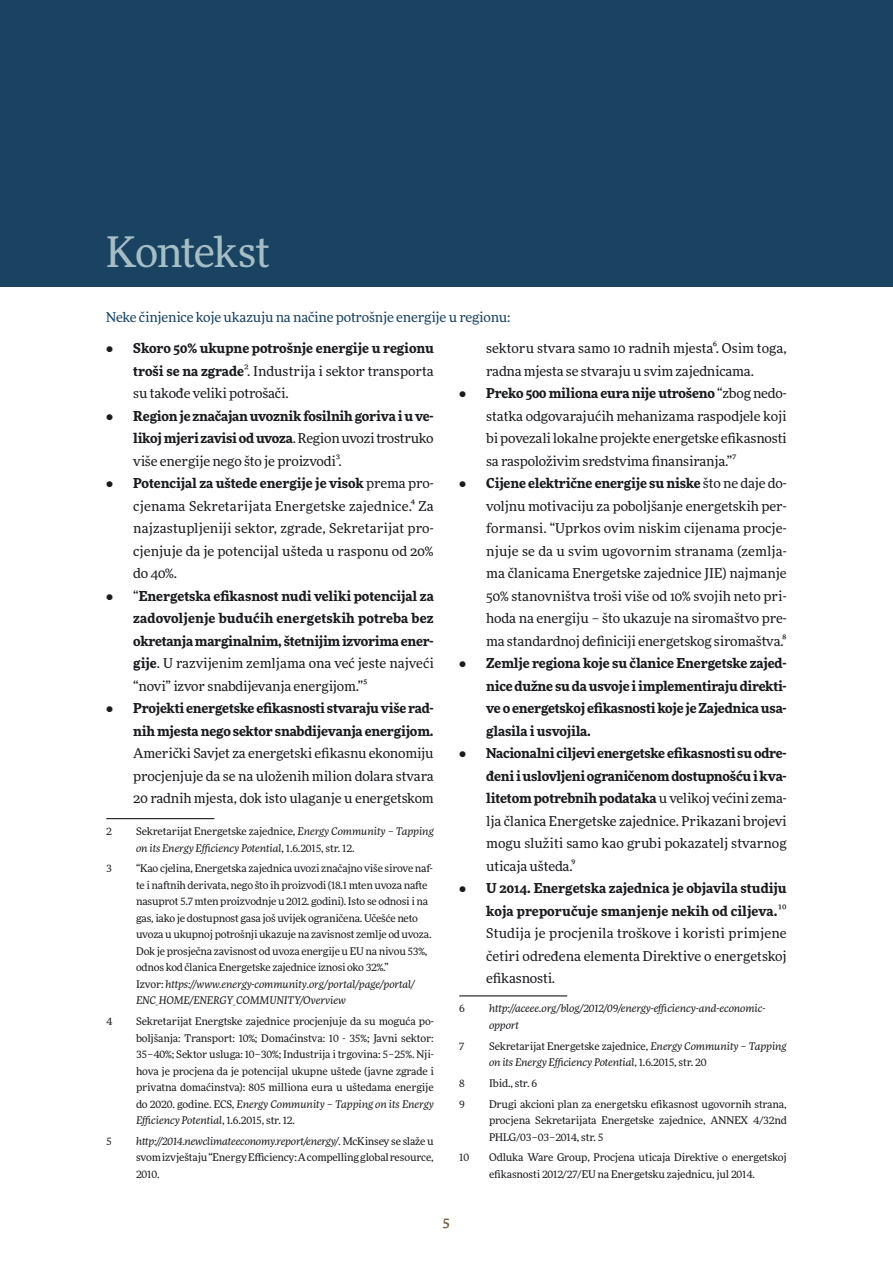
<style>
.page{position:relative;width:893px;height:1263px;background:#fff}
.page>*{position:absolute;margin:0;border:0;box-sizing:border-box;transform-origin:0 0}
.NASLOV_1{font:42px "More Pro";letter-spacing:-.04em;color:#a5bdc4}
.t1{font:13.5px/22.5px "More Pro";letter-spacing:-.01em;color:#1b1c20;text-align:justify}
.t2{font:700 13.5px/22.5px "More Pro";letter-spacing:-.015em;color:#1b1c20;text-align:justify}
.bodi_plav_accross{font:13.5px "More Pro";letter-spacing:-.01em;color:#194361}
.t3{font:13.5px "Fedra Serif A Pro";color:#745e48}
.fusnota{font:10.5px/16.5px "More Pro";letter-spacing:-.015em;color:#1b1c20;text-align:justify}
.fusnota-2{font:italic 10.5px/16.5px "More Pro";letter-spacing:-.01em;color:#1b1c20}
.s1{font-weight:700}
.s2{font-weight:400}
.s3{font-style:normal}
.s4{font-style:italic}
</style>
<div class="page">
<div style="left:0;top:0;width:893px;height:287px;background:#194361"></div>
<hr style="left:106px;top:818px;width:108px;height:1px;background:#1b1c20">
<hr style="left:459px;top:995px;width:108px;height:1px;background:#1b1c20">
<p class="NASLOV_1" style="left:106px;top:224px;width:165px">Kontekst</p>
<p class="bodi_plav_accross" style="left:106px;top:308px;width:406px">Neke činjenice koje ukazuju na načine potrošnje energije u regionu:</p>
<p class="t1" style="left:133px;top:336px;width:302px;text-indent:-27px">• <span class="s1">Skoro 50% ukupne potrošnje energije u regionu troši se na zgrade</span>2. Industrija i sektor transporta su takođe veliki potrošači.</p>
<p class="t2" style="left:133px;top:403px;width:302px;text-indent:-27px"><span class="s2">•</span> Region je značajan uvoznik fosilnih goriva i u ve&shy;likoj mjeri zavisi od uvoza<span class="s2">. Region uvozi trostruko više energije nego što je proizvodi3.</span></p>
<p class="t1" style="left:133px;top:471px;width:302px;text-indent:-27px">• <span class="s1">Potencijal za uštede energije je visok</span> prema pro&shy;cjenama Sekretarijata Energetske zajednice.4 Za najzastupljeniji sektor, zgrade, Sekretarijat pro&shy;cjenjuje da je potencijal ušteda u rasponu od 20% do 40%.</p>
<p class="t2" style="left:133px;top:583px;width:302px;text-indent:-27px"><span class="s2">• “</span>Energetska efikasnost nudi veliki potencijal za zadovoljenje budućih energetskih potreba bez okretanja marginalnim, štetnijim izvorima ener&shy;gije<span class="s2">. U razvijenim zemljama ona već jeste najveći “novi” izvor snabdijevanja energijom.”5</span></p>
<p class="t1" style="left:133px;top:696px;width:302px;text-indent:-27px">• <span class="s1">Projekti energetske efikasnosti stvaraju više rad&shy;nih mjesta nego sektor snabdijevanja energijom.<br></span>Američki Savjet za energetski efikasnu ekonomiju procjenjuje da se na uloženih milion dolara stvara 20 radnih mjesta, dok isto ulaganje u energetskom</p>
<p class="fusnota" style="left:106px;top:823px;width:7px">2</p>
<p class="fusnota-2" style="left:136px;top:823px;width:299px"><span class="s3">Sekretarijat Energetske zajednice,</span> Energy Community – Tapping on its Energy Efficiency Potential<span class="s3">, 1.6.2015, str. 12.</span></p>
<p class="fusnota" style="left:106px;top:860px;width:7px">3</p>
<p class="fusnota" style="left:136px;top:860px;width:298px;text-align:left">“Kao cjelina, Energetska zajednica uvozi značajno više sirove naf&shy;te i naftnih derivata, nego što ih proizvodi (18.1 mten uvoza nafte nasuprot 5.7 mten proizvodnje u 2012. godini). Isto se odnosi i na gas, iako je dostupnost gasa još uvijek ograničena. Učešće neto uvoza u ukupnoj potrošnji ukazuje na zavisnost zemlje od uvoza.<br>Dok je prosječna zavisnost od uvoza energije u EU na nivou 53%, odnos kod članica Energetske zajednice iznosi oko 32%.”<br>Izvor: <span class="s4">https://www.energy-community.org/portal/page/portal/ ENC_HOME/ENERGY_COMMUNITY/Overview</span></p>
<p class="fusnota" style="left:106px;top:1013px;width:7px">4</p>
<p class="fusnota" style="left:136px;top:1013px;width:299px">Sekretarijat Energtske zajednice procjenjuje da su moguća po&shy;boljšanja: Transport: 10%; Domaćinstva: 10 - 35%; Javni sektor:<br>35–40%; Sektor usluga: 10–30%; Industrija i trgovina: 5–25%. Nji&shy;hova je procjena da je potencijal ukupne uštede (javne zgrade i privatna domaćinstva): 805 milliona eura u uštedama energije do 2020. godine. ECS, <span class="s4">Energy Community – Tapping on its Energy Efficiency Potential</span>, 1.6.2015, str. 12.</p>
<p class="fusnota" style="left:106px;top:1132px;width:7px">5</p>
<p class="fusnota" style="left:136px;top:1132px;width:299px"><span class="s4">http://2014.newclimateeconomy.report/energy/.</span> McKinsey se slaže u svom izvještaju “Energy Efficiency: A compelling global resource, 2010.</p>
<p class="t1" style="left:486px;top:336px;width:302px">sektoru stvara samo 10 radnih mjesta6. Osim toga, radna mjesta se stvaraju u svim zajednicama.</p>
<p class="t1" style="left:486px;top:381px;width:302px;text-indent:-27px">• <span class="s1">Preko 500 miliona eura nije utrošeno</span> “zbog nedo&shy;statka odgovarajućih mehanizama raspodjele koji bi povezali lokalne projekte energetske efikasnosti sa raspoloživim sredstvima finansiranja.”7</p>
<p class="t1" style="left:486px;top:471px;width:302px;text-indent:-27px">• <span class="s1">Cijene električne energije su niske</span> što ne daje do&shy;voljnu motivaciju za poboljšanje energetskih per&shy;formansi. “Uprkos ovim niskim cijenama procje&shy;njuje se da u svim ugovornim stranama (zemlja&shy;ma članicama Energetske zajednice JIE) najmanje 50% stanovništva troši više od 10% svojih neto pri&shy;hoda na energiju – što ukazuje na siromaštvo pre&shy;ma standardnoj definiciji energetskog siromaštva.8</p>
<p class="t2" style="left:486px;top:651px;width:302px;text-indent:-27px"><span class="s2">•</span> Zemlje regiona koje su članice Energetske zajed&shy;nice dužne su da usvoje i implementiraju direkti&shy;ve o energetskoj efikasnosti koje je Zajednica usa&shy;glasila i usvojila.</p>
<p class="t1" style="left:486px;top:741px;width:302px;text-indent:-27px">• <span class="s1">Nacionalni ciljevi energetske efikasnosti su odre&shy;đeni i uslovljeni ograničenom dostupnošću i kva&shy;litetom potrebnih podataka</span> u velikoj većini zema&shy;lja članica Energetske zajednice. Prikazani brojevi mogu služiti samo kao grubi pokazatelj stvarnog uticaja ušteda.9</p>
<p class="t1" style="left:486px;top:876px;width:302px;text-indent:-27px">• <span class="s1">U 2014. Energetska zajednica je objavila studiju koja preporučuje smanjenje nekih od ciljeva.</span>10<br>Studija je procjenila troškove i koristi primjene četiri određena elementa Direktive o energetskoj efikasnosti.</p>
<p class="fusnota" style="left:459px;top:1000px;width:7px">6</p>
<p class="fusnota-2" style="left:489px;top:1000px;width:278px">http://aceee.org/blog/2012/09/energy-efficiency-and-economic&shy;opport</p>
<p class="fusnota" style="left:459px;top:1037px;width:7px">7</p>
<p class="fusnota-2" style="left:489px;top:1037px;width:299px"><span class="s3">Sekretarijat Energetske zajednice,</span> Energy Community – Tapping on its Energy Efficiency Potential<span class="s3">, 1.6.2015, str. 20</span></p>
<p class="fusnota" style="left:459px;top:1074px;width:7px">8</p>
<p class="fusnota" style="left:489px;top:1074px;width:50px">Ibid., str. 6</p>
<p class="fusnota" style="left:459px;top:1095px;width:7px">9</p>
<p class="fusnota" style="left:489px;top:1095px;width:299px">Drugi akcioni plan za energetsku efikasnost ugovornih strana, procjena Sekretarijata Energetske zajednice, ANNEX 4/32nd PHLG/03–03–2014, str. 5</p>
<p class="fusnota" style="left:459px;top:1149px;width:11px">10</p>
<p class="fusnota" style="left:489px;top:1149px;width:299px">Odluka Ware Group, Procjena uticaja Direktive o energetskoj efikasnosti 2012/27/EU na Energetsku zajednicu, jul 2014.</p>
<p class="t3" style="left:443px;top:1212px;width:9px">5</p>
</div>
